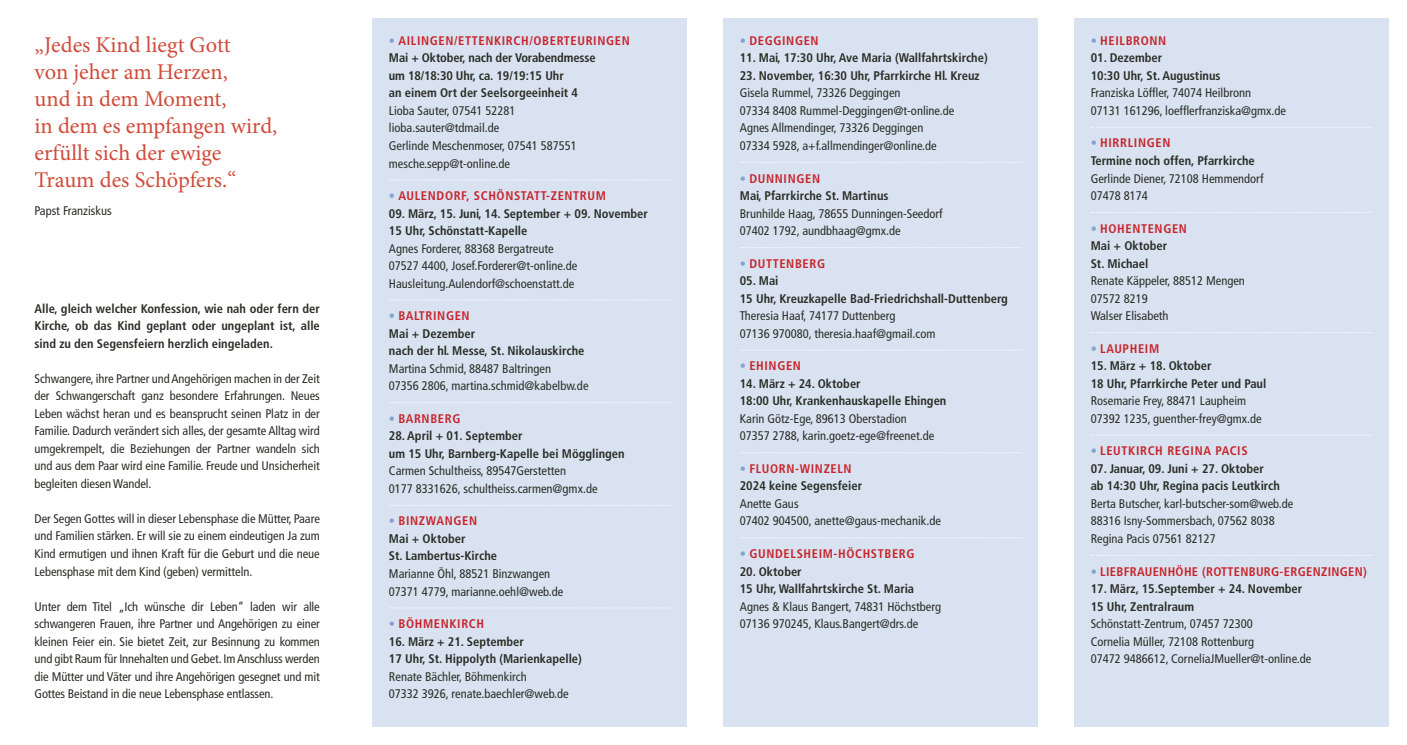
<style>
.page{position:relative;width:1407px;height:745px;background:#fff}
.page>*{position:absolute;margin:0;border:0;box-sizing:border-box;transform-origin:0 0}
.t1{font:22.5px/27px "Minion Pro";color:#cf4c3b}
.t2{font:condensed 12.5px/17.5px "Frutiger LT Std";color:#292d25}
.t3{font:700 condensed 12.5px/17.5px "Frutiger LT Pro";color:#292d25}
.t4{font:700 condensed 12.5px "Frutiger LT Pro";letter-spacing:.05em;color:#c8242b}
.t5{font:700 condensed 12.5px "Frutiger LT Pro";letter-spacing:.025em;color:#c8242b}
.s1{color:#84a3d2}
.s2{color:#c8242b}
</style>
<div class="page">
<div style="left:373px;top:18px;width:314px;height:708px;background:#d9e2f1"></div>
<div style="left:723px;top:18px;width:315px;height:708px;background:#d9e2f1"></div>
<div style="left:1074px;top:18px;width:314px;height:708px;background:#d9e2f1"></div>
<svg style="left:389px;top:179px;width:282px;height:1px"></svg>
<svg style="left:389px;top:299px;width:282px;height:1px"></svg>
<svg style="left:389px;top:402px;width:282px;height:1px"></svg>
<svg style="left:389px;top:607px;width:282px;height:1px"></svg>
<svg style="left:740px;top:162px;width:281px;height:1px"></svg>
<svg style="left:740px;top:247px;width:281px;height:1px"></svg>
<svg style="left:740px;top:349px;width:279px;height:1px"></svg>
<svg style="left:740px;top:452px;width:281px;height:1px"></svg>
<svg style="left:740px;top:537px;width:281px;height:1px"></svg>
<svg style="left:1091px;top:127px;width:281px;height:1px"></svg>
<svg style="left:1091px;top:212px;width:281px;height:1px"></svg>
<svg style="left:1091px;top:332px;width:281px;height:1px"></svg>
<svg style="left:1091px;top:434px;width:196px;height:1px"></svg>
<h1 class="t1" style="left:35px;top:31px;width:244px">„Jedes Kind liegt Gott<br>von jeher am Herzen,<br>und in dem Moment,<br>in dem es empfangen wird, erfüllt sich der ewige<br>Traum des Schöpfers.“</h1>
<p class="t2" style="left:35px;top:202px;width:79px">Papst Franziskus</p>
<p class="t3" style="left:35px;top:299px;width:287px;text-align:justify">Alle, gleich welcher Konfession, wie nah oder fern der Kirche, ob das Kind geplant oder ungeplant ist, alle sind zu den Segensfeiern herzlich eingeladen.</p>
<p class="t2" style="left:35px;top:369px;width:287px;text-align:justify">Schwangere, ihre Partner und Angehörigen machen in der Zeit der Schwangerschaft ganz besondere Erfahrungen. Neues Leben wächst heran und es beansprucht seinen Platz in der Familie. Dadurch verändert sich alles, der gesamte Alltag wird umgekrempelt, die Beziehungen der Partner wandeln sich und aus dem Paar wird eine Familie. Freude und Unsicherheit begleiten diesen Wandel.</p>
<p class="t2" style="left:35px;top:509px;width:287px;text-align:justify">Der Segen Gottes will in dieser Lebensphase die Mütter, Paare und Familien stärken. Er will sie zu einem eindeutigen Ja zum Kind ermutigen und ihnen Kraft für die Geburt und die neue Lebensphase mit dem Kind (geben) vermitteln.</p>
<p class="t2" style="left:35px;top:597px;width:287px;text-align:justify">Unter dem Titel „Ich wünsche dir Leben“ laden wir alle schwangeren Frauen, ihre Partner und Angehörigen zu einer kleinen Feier ein. Sie bietet Zeit, zur Besinnung zu kommen und gibt Raum für Innehalten und Gebet. Im Anschluss werden die Mütter und Väter und ihre Angehörigen gesegnet und mit Gottes Beistand in die neue Lebensphase entlassen.</p>
<p class="t3" style="left:389px;top:32px;width:242px"><span class="s1">•</span> <span class="s2">AILINGEN/ETTENKIRCH/OBERTEURINGEN </span>Mai + Oktober, nach der Vorabendmesse<br>um 18/18:30 Uhr, ca. 19/19:15 Uhr<br>an einem Ort der Seelsorgeeinheit 4</p>
<p class="t2" style="left:389px;top:102px;width:189px">Lioba Sauter, 07541 52281 lioba.sauter@tdmail.de<br>Gerlinde Meschenmoser, 07541 587551 mesche.sepp@t-online.de</p>
<p class="t4" style="left:389px;top:188px;width:218px"><span class="s1">•</span> AULENDORF, SCHÖNSTATT-ZENTRUM</p>
<p class="t3" style="left:389px;top:204px;width:260px">09. März, 15. Juni, 14. September + 09. November<br>15 Uhr, Schönstatt-Kapelle</p>
<p class="t2" style="left:389px;top:239px;width:190px">Agnes Forderer, 88368 Bergatreute<br>07527 4400, Josef.Forderer@t-online.de<br>Hausleitung.Aulendorf@schoenstatt.de</p>
<p class="t3" style="left:389px;top:307px;width:197px"><span class="s1">•</span> <span class="s2">BALTRINGEN<br></span>Mai + Dezember<br>nach der hl. Messe, St. Nikolauskirche</p>
<p class="t2" style="left:389px;top:359px;width:201px">Martina Schmid, 88487 Baltringen<br>07356 2806, martina.schmid@kabelbw.de</p>
<p class="t4" style="left:389px;top:411px;width:73px"><span class="s1">•</span> BARNBERG</p>
<p class="t3" style="left:389px;top:427px;width:237px">28. April + 01. September<br>um 15 Uhr, Barnberg-Kapelle bei Mögglingen</p>
<p class="t2" style="left:389px;top:462px;width:210px">Carmen Schultheiss, 89547Gerstetten<br>0177 8331626, schultheiss.carmen@gmx.de</p>
<p class="t3" style="left:389px;top:512px;width:110px"><span class="s1">•</span> <span class="s2">BINZWANGEN<br></span>Mai + Oktober<br>St. Lambertus-Kirche</p>
<p class="t2" style="left:389px;top:564px;width:176px">Marianne Öhl, 88521 Binzwangen<br>07371 4779, marianne.oehl@web.de</p>
<p class="t4" style="left:389px;top:616px;width:97px"><span class="s1">•</span> BÖHMENKIRCH</p>
<p class="t3" style="left:389px;top:632px;width:194px">16. März + 21. September<br>17 Uhr, St. Hippolyth (Marienkapelle)</p>
<p class="t2" style="left:389px;top:667px;width:181px">Renate Bächler, Böhmenkirch<br>07332 3926, renate.baechler@web.de</p>
<p class="t4" style="left:740px;top:33px;width:80px"><span class="s1">•</span> DEGGINGEN</p>
<p class="t3" style="left:740px;top:49px;width:249px">11. Mai, 17:30 Uhr, Ave Maria (Wallfahrtskirche)</p>
<p class="t3" style="left:740px;top:67px;width:241px">23. November, 16:30 Uhr, Pfarrkirche Hl. Kreuz</p>
<p class="t2" style="left:740px;top:84px;width:216px">Gisela Rummel, 73326 Deggingen<br>07334 8408 Rummel-Deggingen@t-online.de Agnes Allmendinger, 73326 Deggingen 07334 5928, a+f.allmendinger@online.de</p>
<p class="t3" style="left:740px;top:169px;width:150px"><span class="s1">•</span> <span class="s2">DUNNINGEN<br></span>Mai, Pfarrkirche St. Martinus</p>
<p class="t2" style="left:740px;top:204px;width:204px">Brunhilde Haag, 78655 Dunningen-Seedorf<br>07402 1792, aundbhaag@gmx.de</p>
<p class="t4" style="left:740px;top:256px;width:87px"><span class="s1">•</span> DUTTENBERG</p>
<p class="t3" style="left:740px;top:272px;width:270px">05. Mai<br>15 Uhr, Kreuzkapelle Bad-Friedrichshall-Duttenberg</p>
<p class="t2" style="left:740px;top:307px;width:197px">Theresia Haaf, 74177 Duttenberg<br>07136 970080, theresia.haaf@gmail.com</p>
<p class="t4" style="left:740px;top:358px;width:63px"><span class="s1">•</span> EHINGEN</p>
<p class="t3" style="left:740px;top:374px;width:208px">14. März + 24. Oktober<br>18:00 Uhr, Krankenhauskapelle Ehingen</p>
<p class="t2" style="left:740px;top:409px;width:196px">Karin Götz-Ege, 89613 Oberstadion<br>07357 2788, karin.goetz-ege@freenet.de</p>
<p class="t3" style="left:740px;top:459px;width:124px"><span class="s1">•</span> <span class="s2">FLUORN-WINZELN<br></span>2024 keine Segensfeier</p>
<p class="t2" style="left:740px;top:494px;width:203px">Anette Gaus<br>07402 904500, anette@gaus-mechanik.de</p>
<p class="t4" style="left:740px;top:546px;width:176px"><span class="s1">•</span> GUNDELSHEIM-HÖCHSTBERG</p>
<p class="t3" style="left:740px;top:562px;width:176px">20. Oktober<br>15 Uhr, Wallfahrtskirche St. Maria</p>
<p class="t2" style="left:740px;top:597px;width:203px">Agnes &amp; Klaus Bangert, 74831 Höchstberg<br>07136 970245, Klaus.Bangert@drs.de</p>
<p class="t4" style="left:1090px;top:33px;width:77px"><span class="s1">•</span> HEILBRONN</p>
<p class="t3" style="left:1090px;top:49px;width:131px">01. Dezember<br>10:30 Uhr, St. Augustinus</p>
<p class="t2" style="left:1090px;top:84px;width:197px">Franziska Löffler, 74074 Heilbronn<br>07131 161296, loefflerfranziska@gmx.de</p>
<p class="t3" style="left:1090px;top:134px;width:166px"><span class="s1">•</span> <span class="s2">HIRRLINGEN<br></span>Termine noch offen, Pfarrkirche</p>
<p class="t2" style="left:1090px;top:169px;width:174px">Gerlinde Diener, 72108 Hemmendorf<br>07478 8174</p>
<p class="t3" style="left:1090px;top:219px;width:98px"><span class="s1">•</span> <span class="s2">HOHENTENGEN<br></span>Mai + Oktober<br>St. Michael</p>
<p class="t2" style="left:1090px;top:272px;width:156px">Renate Käppeler, 88512 Mengen<br>07572 8219<br>Walser Elisabeth</p>
<p class="t4" style="left:1090px;top:341px;width:70px"><span class="s1">•</span> LAUPHEIM</p>
<p class="t3" style="left:1090px;top:357px;width:177px">15. März + 18. Oktober<br>18 Uhr, Pfarrkirche Peter und Paul</p>
<p class="t2" style="left:1090px;top:392px;width:172px">Rosemarie Frey, 88471 Laupheim<br>07392 1235, guenther-frey@gmx.de</p>
<p class="t4" style="left:1090px;top:443px;width:158px"><span class="s1">•</span> LEUTKIRCH REGINA PACIS</p>
<p class="t3" style="left:1090px;top:459px;width:191px">07. Januar, 09. Juni + 27. Oktober<br>ab 14:30 Uhr, Regina pacis Leutkirch</p>
<p class="t2" style="left:1090px;top:494px;width:204px">Berta Butscher, karl-butscher-som@web.de<br>88316 Isny-Sommersbach, 07562 8038<br>Regina Pacis 07561 82127</p>
<p class="t5" style="left:1090px;top:563px;width:278px"><span class="s1">•</span> LIEBFRAUENHÖHE (ROTTENBURG-ERGENZINGEN)</p>
<p class="t3" style="left:1090px;top:579px;width:213px">17. März, 15.September + 24. November<br>15 Uhr, Zentralraum</p>
<p class="t2" style="left:1090px;top:614px;width:222px">Schönstatt-Zentrum, 07457 72300<br>Cornelia Müller, 72108 Rottenburg<br>07472 9486612, CorneliaJMueller@t-online.de</p>
</div>
